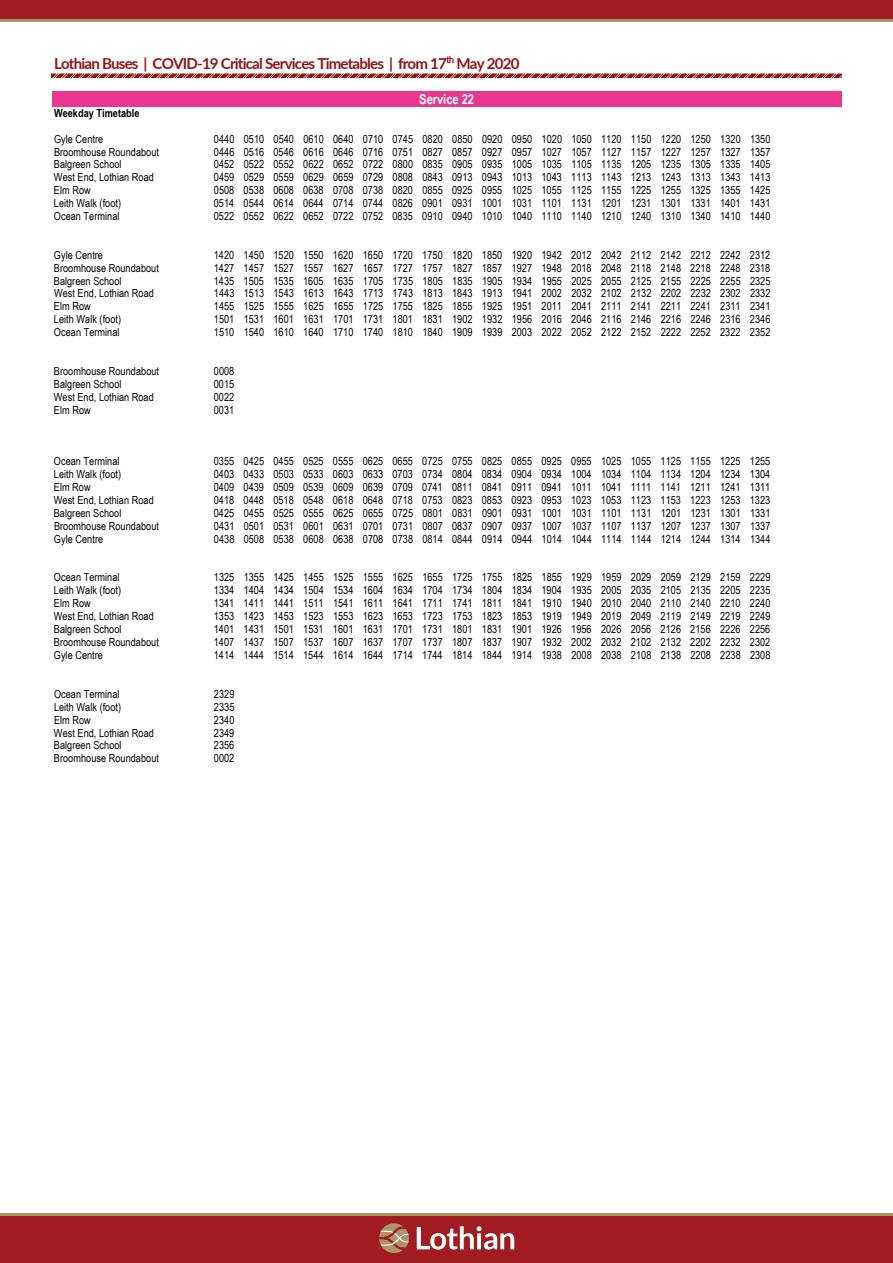
<style>
.page{position:relative;width:893px;height:1263px;background:#fff}
.page>*{position:absolute;margin:0;border:0;box-sizing:border-box;transform-origin:0 0}
.t1{font:700 15.15px "Lato";letter-spacing:-.055em;color:#8c1713}
.t2{font:700 13.65px "Arial Narrow";letter-spacing:-.005em;color:#fff}
.t3{font:11.1px "Arial Narrow";letter-spacing:.005em;color:#000}
.t4{font:700 11.1px "Arial Narrow";letter-spacing:.005em;color:#000}
</style>
<div class="page">
<svg style="left:51px;top:73px;width:791px;height:5px"></svg>
<div style="left:52px;top:91px;width:789px;height:16px;background:#e8378c"></div>
<div style="left:0;top:1213px;width:892px;height:50px;background:#a01c20"></div>
<div style="left:0;top:0;width:892px;height:21px;background:#a01c20"></div>
<hr style="left:0;top:19px;width:892px;height:2px;background:#ac9468">
<hr style="left:0;top:1213px;width:892px;height:2px;background:#ac9468">
<svg style="left:416px;top:1226px;width:98px;height:24px"></svg>
<svg style="left:379px;top:1223px;width:30px;height:30px"></svg>
<h1 class="t1" style="left:54px;top:52px;width:467px">!"#$%&amp;'()*+,+ -((./012345(.6%#%7&amp;8(9,6:%7,+(;%&lt;,#&amp;=8,+((-((&gt;6"&lt;(4?<sup>!"</sup> @&amp;A(BCBC</h1>
<p class="t2" style="left:419px;top:89px;width:56px">Service 22</p>
<p class="t4" style="left:54px;top:104px;width:87px">Weekday Timetable</p>
<p class="t3" style="left:54px;top:130px;width:51px">Gyle Centre</p>
<p class="t3" style="left:214px;top:130px;width:558px">0440 0510 0540 0610 0640 0710 0745 0820 0850 0920 0950 1020 1050 1120 1150 1220 1250 1320 1350</p>
<p class="t3" style="left:54px;top:143px;width:106px">Broomhouse Roundabout</p>
<p class="t3" style="left:214px;top:143px;width:558px">0446 0516 0546 0616 0646 0716 0751 0827 0857 0927 0957 1027 1057 1127 1157 1227 1257 1327 1357</p>
<p class="t3" style="left:54px;top:156px;width:69px">Balgreen School</p>
<p class="t3" style="left:214px;top:156px;width:558px">0452 0522 0552 0622 0652 0722 0800 0835 0905 0935 1005 1035 1105 1135 1205 1235 1305 1335 1405</p>
<p class="t3" style="left:54px;top:169px;width:101px">West End, Lothian Road</p>
<p class="t3" style="left:214px;top:169px;width:558px">0459 0529 0559 0629 0659 0729 0808 0843 0913 0943 1013 1043 1113 1143 1213 1243 1313 1343 1413</p>
<p class="t3" style="left:54px;top:182px;width:38px">Elm Row</p>
<p class="t3" style="left:214px;top:182px;width:558px">0508 0538 0608 0638 0708 0738 0820 0855 0925 0955 1025 1055 1125 1155 1225 1255 1325 1355 1425</p>
<p class="t3" style="left:54px;top:195px;width:69px">Leith Walk (foot)</p>
<p class="t3" style="left:214px;top:195px;width:558px">0514 0544 0614 0644 0714 0744 0826 0901 0931 1001 1031 1101 1131 1201 1231 1301 1331 1401 1431</p>
<p class="t3" style="left:54px;top:208px;width:67px">Ocean Terminal</p>
<p class="t3" style="left:214px;top:208px;width:558px">0522 0552 0622 0652 0722 0752 0835 0910 0940 1010 1040 1110 1140 1210 1240 1310 1340 1410 1440</p>
<p class="t3" style="left:54px;top:247px;width:51px">Gyle Centre</p>
<p class="t3" style="left:214px;top:247px;width:558px">1420 1450 1520 1550 1620 1650 1720 1750 1820 1850 1920 1942 2012 2042 2112 2142 2212 2242 2312</p>
<p class="t3" style="left:54px;top:260px;width:106px">Broomhouse Roundabout</p>
<p class="t3" style="left:214px;top:260px;width:558px">1427 1457 1527 1557 1627 1657 1727 1757 1827 1857 1927 1948 2018 2048 2118 2148 2218 2248 2318</p>
<p class="t3" style="left:54px;top:273px;width:69px">Balgreen School</p>
<p class="t3" style="left:214px;top:273px;width:558px">1435 1505 1535 1605 1635 1705 1735 1805 1835 1905 1934 1955 2025 2055 2125 2155 2225 2255 2325</p>
<p class="t3" style="left:54px;top:285px;width:101px">West End, Lothian Road</p>
<p class="t3" style="left:214px;top:285px;width:558px">1443 1513 1543 1613 1643 1713 1743 1813 1843 1913 1941 2002 2032 2102 2132 2202 2232 2302 2332</p>
<p class="t3" style="left:54px;top:298px;width:38px">Elm Row</p>
<p class="t3" style="left:214px;top:298px;width:558px">1455 1525 1555 1625 1655 1725 1755 1825 1855 1925 1951 2011 2041 2111 2141 2211 2241 2311 2341</p>
<p class="t3" style="left:54px;top:311px;width:69px">Leith Walk (foot)</p>
<p class="t3" style="left:214px;top:311px;width:558px">1501 1531 1601 1631 1701 1731 1801 1831 1902 1932 1956 2016 2046 2116 2146 2216 2246 2316 2346</p>
<p class="t3" style="left:54px;top:324px;width:67px">Ocean Terminal</p>
<p class="t3" style="left:214px;top:324px;width:558px">1510 1540 1610 1640 1710 1740 1810 1840 1909 1939 2003 2022 2052 2122 2152 2222 2252 2322 2352</p>
<p class="t3" style="left:54px;top:363px;width:107px">Broomhouse Roundabout</p>
<p class="t3" style="left:214px;top:363px;width:22px">0008</p>
<p class="t3" style="left:54px;top:376px;width:69px">Balgreen School</p>
<p class="t3" style="left:214px;top:376px;width:22px">0015</p>
<p class="t3" style="left:54px;top:389px;width:101px">West End, Lothian Road</p>
<p class="t3" style="left:214px;top:389px;width:22px">0022</p>
<p class="t3" style="left:54px;top:402px;width:38px">Elm Row</p>
<p class="t3" style="left:214px;top:402px;width:22px">0031</p>
<p class="t3" style="left:54px;top:453px;width:67px">Ocean Terminal</p>
<p class="t3" style="left:214px;top:453px;width:558px">0355 0425 0455 0525 0555 0625 0655 0725 0755 0825 0855 0925 0955 1025 1055 1125 1155 1225 1255</p>
<p class="t3" style="left:54px;top:466px;width:69px">Leith Walk (foot)</p>
<p class="t3" style="left:214px;top:466px;width:558px">0403 0433 0503 0533 0603 0633 0703 0734 0804 0834 0904 0934 1004 1034 1104 1134 1204 1234 1304</p>
<p class="t3" style="left:54px;top:479px;width:38px">Elm Row</p>
<p class="t3" style="left:214px;top:479px;width:558px">0409 0439 0509 0539 0609 0639 0709 0741 0811 0841 0911 0941 1011 1041 1111 1141 1211 1241 1311</p>
<p class="t3" style="left:54px;top:492px;width:101px">West End, Lothian Road</p>
<p class="t3" style="left:214px;top:492px;width:558px">0418 0448 0518 0548 0618 0648 0718 0753 0823 0853 0923 0953 1023 1053 1123 1153 1223 1253 1323</p>
<p class="t3" style="left:54px;top:505px;width:69px">Balgreen School</p>
<p class="t3" style="left:214px;top:505px;width:558px">0425 0455 0525 0555 0625 0655 0725 0801 0831 0901 0931 1001 1031 1101 1131 1201 1231 1301 1331</p>
<p class="t3" style="left:54px;top:518px;width:106px">Broomhouse Roundabout</p>
<p class="t3" style="left:214px;top:518px;width:558px">0431 0501 0531 0601 0631 0701 0731 0807 0837 0907 0937 1007 1037 1107 1137 1207 1237 1307 1337</p>
<p class="t3" style="left:54px;top:531px;width:51px">Gyle Centre</p>
<p class="t3" style="left:214px;top:531px;width:558px">0438 0508 0538 0608 0638 0708 0738 0814 0844 0914 0944 1014 1044 1114 1144 1214 1244 1314 1344</p>
<p class="t3" style="left:54px;top:569px;width:67px">Ocean Terminal</p>
<p class="t3" style="left:214px;top:569px;width:558px">1325 1355 1425 1455 1525 1555 1625 1655 1725 1755 1825 1855 1929 1959 2029 2059 2129 2159 2229</p>
<p class="t3" style="left:54px;top:582px;width:69px">Leith Walk (foot)</p>
<p class="t3" style="left:214px;top:582px;width:558px">1334 1404 1434 1504 1534 1604 1634 1704 1734 1804 1834 1904 1935 2005 2035 2105 2135 2205 2235</p>
<p class="t3" style="left:54px;top:595px;width:38px">Elm Row</p>
<p class="t3" style="left:214px;top:595px;width:558px">1341 1411 1441 1511 1541 1611 1641 1711 1741 1811 1841 1910 1940 2010 2040 2110 2140 2210 2240</p>
<p class="t3" style="left:54px;top:608px;width:101px">West End, Lothian Road</p>
<p class="t3" style="left:214px;top:608px;width:558px">1353 1423 1453 1523 1553 1623 1653 1723 1753 1823 1853 1919 1949 2019 2049 2119 2149 2219 2249</p>
<p class="t3" style="left:54px;top:621px;width:69px">Balgreen School</p>
<p class="t3" style="left:214px;top:621px;width:558px">1401 1431 1501 1531 1601 1631 1701 1731 1801 1831 1901 1926 1956 2026 2056 2126 2156 2226 2256</p>
<p class="t3" style="left:54px;top:634px;width:106px">Broomhouse Roundabout</p>
<p class="t3" style="left:214px;top:634px;width:558px">1407 1437 1507 1537 1607 1637 1707 1737 1807 1837 1907 1932 2002 2032 2102 2132 2202 2232 2302</p>
<p class="t3" style="left:54px;top:647px;width:51px">Gyle Centre</p>
<p class="t3" style="left:214px;top:647px;width:558px">1414 1444 1514 1544 1614 1644 1714 1744 1814 1844 1914 1938 2008 2038 2108 2138 2208 2238 2308</p>
<p class="t3" style="left:54px;top:686px;width:67px">Ocean Terminal</p>
<p class="t3" style="left:214px;top:686px;width:22px">2329</p>
<p class="t3" style="left:54px;top:699px;width:69px">Leith Walk (foot)</p>
<p class="t3" style="left:214px;top:699px;width:22px">2335</p>
<p class="t3" style="left:54px;top:712px;width:38px">Elm Row</p>
<p class="t3" style="left:214px;top:712px;width:22px">2340</p>
<p class="t3" style="left:54px;top:724px;width:101px">West End, Lothian Road</p>
<p class="t3" style="left:214px;top:724px;width:22px">2349</p>
<p class="t3" style="left:54px;top:737px;width:69px">Balgreen School</p>
<p class="t3" style="left:214px;top:737px;width:22px">2356</p>
<p class="t3" style="left:54px;top:750px;width:106px">Broomhouse Roundabout</p>
<p class="t3" style="left:214px;top:750px;width:22px">0002</p>
</div>
